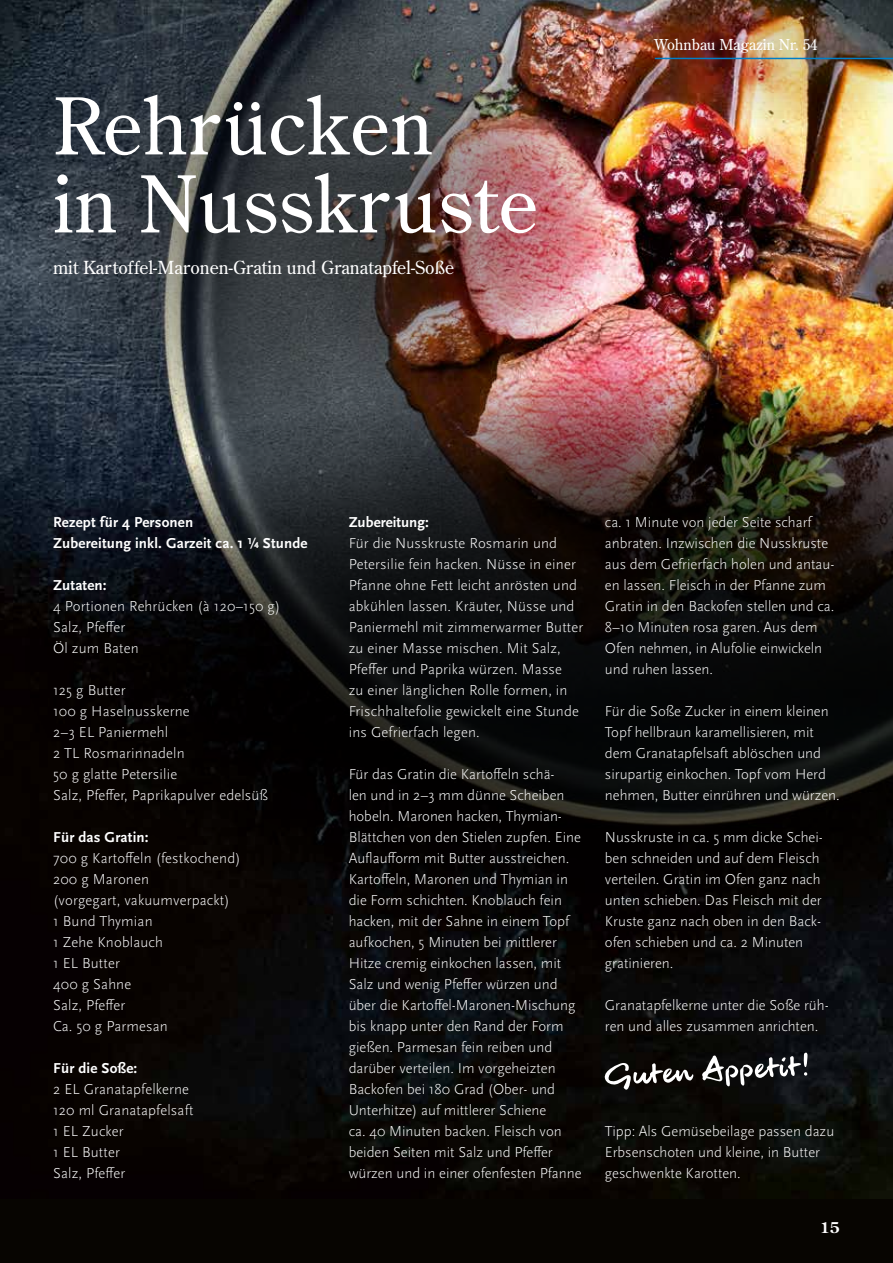
<style>
.page{position:relative;width:893px;height:1263px;background:#070501}
.page>*{position:absolute;margin:0;border:0;box-sizing:border-box;transform-origin:0 0}
.t1{font:78px/78px "Century Old Style Std";letter-spacing:.01em;color:#fff}
.t2{font:18px "Century Old Style Std";color:#fff}
.t3{font:300 15px/21px "Scala Sans Pro";color:#fff}
.t4{font:700 15px/21px "Scala Sans Pro";letter-spacing:.01em;color:#fff}
.t5{font:15px "Century Old Style Std";color:#fff}
.t6{font:700 15px "Century Old Style Std";color:#fff}
</style>
<div class="page">
<img style="left:0;top:0;width:893px;height:1199px">
<img style="left:605px;top:0;width:288px;height:134px">
<img style="left:7px;top:0;width:598px;height:464px">
<svg style="left:23px;top:368px;width:870px;height:579px"></svg>
<hr style="left:655px;top:58px;width:238px;height:1px;background:#007fc7">
<svg style="left:603px;top:1052px;width:204px;height:38px"></svg>
<h1 class="t1" style="left:53px;top:86px;width:486px">Rehrücken<br>in Nusskruste</h1>
<p class="t2" style="left:53px;top:255px;width:402px">mit Kartoffel-Maronen-Gratin und Granatapfel-Soße</p>
<p class="t5" style="left:654px;top:35px;width:165px">Wohnbau Magazin Nr. 54</p>
<p class="t4" style="left:53px;top:511px;width:256px">Rezept für 4 Personen<br>Zubereitung inkl. Garzeit ca. 1 ¼ Stunde</p>
<p class="t4" style="left:53px;top:574px;width:55px">Zutaten:</p>
<p class="t3" style="left:53px;top:595px;width:229px">4 Portionen Rehrücken (à 120–150 g)<br>Salz, Pfeffer<br>Öl zum Baten</p>
<p class="t3" style="left:53px;top:679px;width:216px">125 g Butter<br>100 g Haselnusskerne<br>2–3 EL Paniermehl<br>2 TL Rosmarinnadeln<br>50 g glatte Petersilie<br>Salz, Pfeffer, Paprikapulver edelsüß</p>
<p class="t4" style="left:53px;top:826px;width:97px">Für das Gratin:</p>
<p class="t3" style="left:53px;top:847px;width:189px">700 g Kartoffeln (festkochend)<br>200 g Maronen<br>(vorgegart, vakuumverpackt)<br>1 Bund Thymian<br>1 Zehe Knoblauch<br>1 EL Butter<br>400 g Sahne<br>Salz, Pfeffer<br>Ca. 50 g Parmesan</p>
<p class="t4" style="left:53px;top:1057px;width:86px">Für die Soße:</p>
<p class="t3" style="left:53px;top:1078px;width:142px">2 EL Granatapfelkerne<br>120 ml Granatapfelsaft<br>1 EL Zucker<br>1 EL Butter<br>Salz, Pfeffer</p>
<p class="t4" style="left:349px;top:511px;width:82px">Zubereitung:</p>
<p class="t3" style="left:349px;top:532px;width:236px">Für die Nusskruste Rosmarin und Petersilie fein hacken. Nüsse in einer Pfanne ohne Fett leicht anrösten und abkühlen lassen. Kräuter, Nüsse und Paniermehl mit zimmerwarmer Butter zu einer Masse mischen. Mit Salz, Pfeffer und Paprika würzen. Masse<br>zu einer länglichen Rolle formen, in Frischhaltefolie gewickelt eine Stunde ins Gefrierfach legen.</p>
<p class="t3" style="left:349px;top:763px;width:234px">Für das Gratin die Kartoffeln schä-<br>len und in 2–3 mm dünne Scheiben hobeln. Maronen hacken, Thymian-Blättchen von den Stielen zupfen. Eine Auflaufform mit Butter ausstreichen.<br>Kartoffeln, Maronen und Thymian in die Form schichten. Knoblauch fein hacken, mit der Sahne in einem Topf aufkochen, 5 Minuten bei mittlerer Hitze cremig einkochen lassen, mit Salz und wenig Pfeffer würzen und über die Kartoffel-Maronen-Mischung bis knapp unter den Rand der Form gießen. Parmesan fein reiben und darüber verteilen. Im vorgeheizten Backofen bei 180 Grad (Ober- und Unterhitze) auf mittlerer Schiene<br>ca. 40 Minuten backen. Fleisch von beiden Seiten mit Salz und Pfeffer würzen und in einer ofenfesten Pfanne</p>
<p class="t3" style="left:605px;top:511px;width:231px">ca. 1 Minute von jeder Seite scharf anbraten. Inzwischen die Nusskruste aus dem Gefrierfach holen und antau&shy;en lassen. Fleisch in der Pfanne zum Gratin in den Backofen stellen und ca.<br>8–10 Minuten rosa garen. Aus dem Ofen nehmen, in Alufolie einwickeln und ruhen lassen.</p>
<p class="t3" style="left:605px;top:700px;width:236px">Für die Soße Zucker in einem kleinen Topf hellbraun karamellisieren, mit dem Granatapfelsaft ablöschen und sirupartig einkochen. Topf vom Herd nehmen, Butter einrühren und würzen.</p>
<p class="t3" style="left:605px;top:826px;width:219px">Nusskruste in ca. 5 mm dicke Schei&shy;ben schneiden und auf dem Fleisch verteilen. Gratin im Ofen ganz nach unten schieben. Das Fleisch mit der<br>Kruste ganz nach oben in den Back&shy;ofen schieben und ca. 2 Minuten gratinieren.</p>
<p class="t3" style="left:605px;top:994px;width:225px">Granatapfelkerne unter die Soße rüh&shy;ren und alles zusammen anrichten.</p>
<p class="t3" style="left:605px;top:1120px;width:231px">Tipp: Als Gemüsebeilage passen dazu<br>Erbsenschoten und kleine, in Butter geschwenkte Karotten.</p>
<p class="t6" style="left:820px;top:1218px;width:21px">15</p>
</div>
